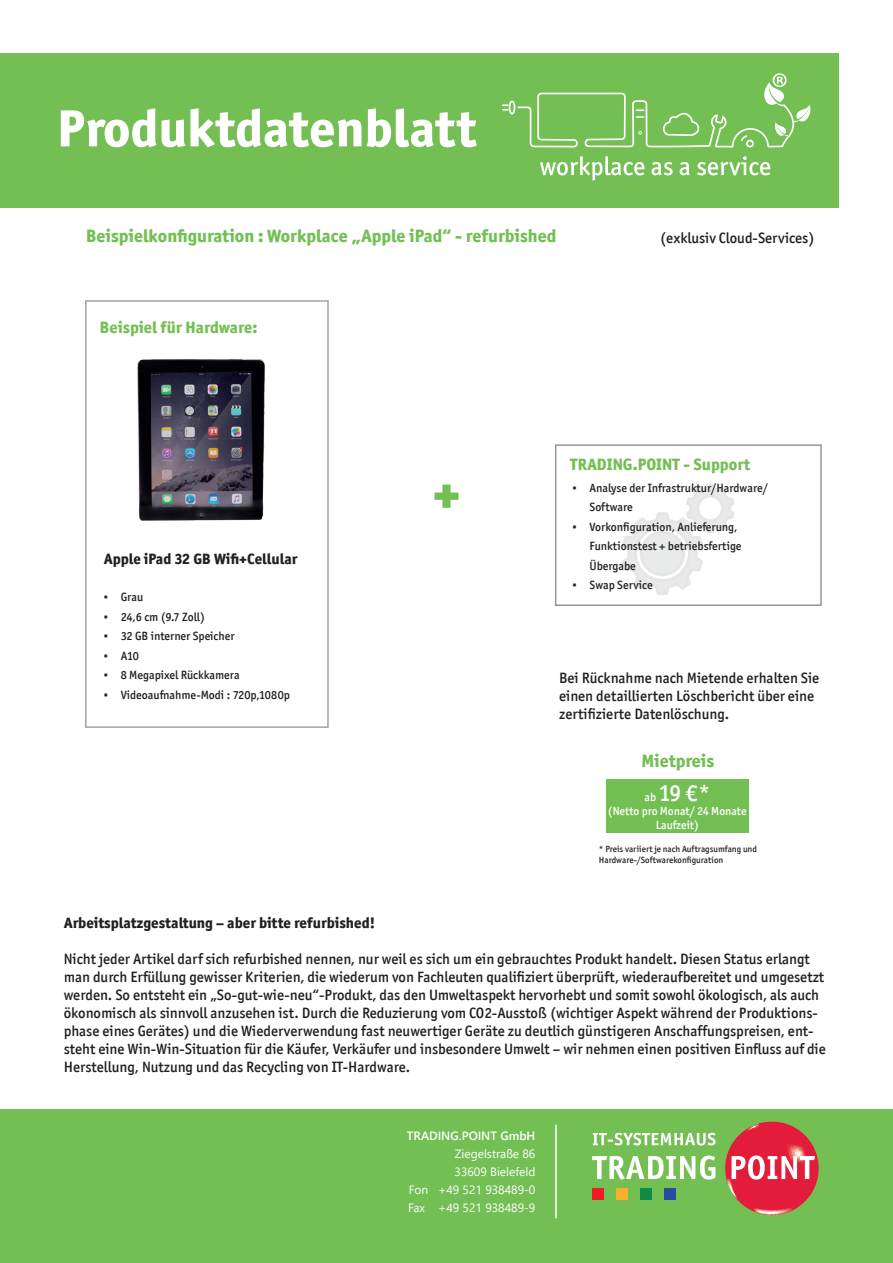
<style>
.page{position:relative;width:893px;height:1263px;background:#fff}
.page>*{position:absolute;margin:0;border:0;box-sizing:border-box;transform-origin:0 0}
.t1{font:800 52.5px "Officina San ITC";color:#fff}
.t2{font:800 52.5px "Officina San ITC";color:#74bf54}
.t3{font:500 23.55px "Officina San ITC";color:#fff}
.t4{font:800 18px "Officina San ITC";color:#74bf54}
.t5{font:800 16.5px "Officina San ITC";color:#74bf54}
.t6{font:500 15px/18px "Officina San ITC";color:#231f20}
.t7{font:800 15px "Officina San ITC";color:#231f20}
.t8{font:500 12px/19.5px "Officina San ITC";color:#231f20}
.t9{font:12px/18px "Segoe UI";color:#fff;text-align:right}
.t10{font:600 12px "Segoe UI";color:#fff}
.t11{font:500 11.7px/14.1px "Officina San ITC";color:#fff;text-align:center}
.t12{font:500 9px/10.8px "Officina San ITC";color:#231f20}
.s1{font-family:"Book Antiqua";font-weight:400}
.s2{font-size:11.7px}
</style>
<div class="page">
<div style="left:0;top:1110px;width:893px;height:153px;background:#74bf54"></div>
<hr style="left:555px;top:1125px;width:2px;height:93px;background:#fff">
<div style="left:0;top:53px;width:839px;height:154px;background:#74bf54"></div>
<svg style="left:540px;top:156px;width:105px;height:25px"></svg>
<svg style="left:651px;top:162px;width:22px;height:13px"></svg>
<svg style="left:680px;top:162px;width:10px;height:13px"></svg>
<svg style="left:697px;top:156px;width:73px;height:19px"></svg>
<svg style="left:502px;top:73px;width:309px;height:74px"></svg>
<svg style="left:592px;top:1155px;width:123px;height:24px"></svg>
<svg style="left:725px;top:1121px;width:94px;height:94px"></svg>
<svg style="left:593px;top:1133px;width:123px;height:12px"></svg>
<div style="left:593px;top:1188px;width:11px;height:11px;background:#ee1d23"></div>
<div style="left:617px;top:1188px;width:11px;height:11px;background:#fbaf2e"></div>
<div style="left:641px;top:1188px;width:11px;height:11px;background:#118a47"></div>
<div style="left:665px;top:1188px;width:11px;height:11px;background:#274ca0"></div>
<div style="left:85px;top:300px;width:244px;height:428px;border:2px solid #a1a3a6"></div>
<svg style="left:622px;top:484px;width:112px;height:111px"></svg>
<div style="left:555px;top:444px;width:267px;height:162px;border:2px solid #939598"></div>
<div style="left:606px;top:779px;width:143px;height:54px;background:#74bf54"></div>
<img style="left:137px;top:359px;width:128px;height:162px">
<h1 class="t1" style="left:57px;top:95px;width:420px">Produktdatenblatt</h1>
<p class="t4" style="left:86px;top:224px;width:472px">Beispielkonfiguration : Workplace „Apple iPad“ - refurbished</p>
<p class="t5" style="left:100px;top:317px;width:159px">Beispiel für Hardware:</p>
<p class="t6" style="left:660px;top:229px;width:156px">(exklusiv Cloud-Services)</p>
<p class="t5" style="left:570px;top:454px;width:182px">TRADING.POINT - Support</p>
<p class="t7" style="left:104px;top:549px;width:195px">Apple iPad 32 GB Wifi+Cellular</p>
<p class="t8" style="left:104px;top:587px;width:41px"><span class="s1">▪</span> Grau</p>
<p class="t8" style="left:104px;top:607px;width:103px"><span class="s1">▪</span> 24,6 cm (9.7 Zoll)</p>
<p class="t8" style="left:104px;top:626px;width:132px"><span class="s1">▪</span> 32 GB interner Speicher</p>
<p class="t8" style="left:104px;top:646px;width:37px"><span class="s1">▪</span> A10</p>
<p class="t8" style="left:104px;top:665px;width:137px"><span class="s1">▪</span> 8 Megapixel Rückkamera</p>
<p class="t8" style="left:104px;top:685px;width:188px"><span class="s1">▪</span> Videoaufnahme-Modi : 720p,1080p</p>
<h1 class="t2" style="left:433px;top:460px;width:29px">+</h1>
<p class="t8" style="left:590px;top:478px;width:180px;text-indent:-17px"><span class="s1">▪</span> Analyse der Infrastruktur/Hardware/<br>Software</p>
<p class="t8" style="left:590px;top:517px;width:154px;text-indent:-17px"><span class="s1">▪</span> Vorkonfiguration, Anlieferung,<br>Funktionstest + betriebsfertige<br>Übergabe</p>
<p class="t8" style="left:573px;top:576px;width:82px"><span class="s1">▪</span> Swap Service</p>
<p class="t6" style="left:559px;top:668px;width:262px">Bei Rücknahme nach Mietende erhalten Sie einen detaillierten Löschbericht über eine zertifizierte Datenlöschung.</p>
<p class="t4" style="left:641px;top:749px;width:74px">Mietpreis</p>
<h2 class="t3" style="left:644px;top:779px;width:67px"><span class="s2">ab</span> 19 €*</h2>
<p class="t11" style="left:608px;top:804px;width:140px">(Netto pro Monat/ 24 Monate<br>Laufzeit)</p>
<p class="t12" style="left:599px;top:844px;width:160px">* Preis variiert je nach Auftragsumfang und<br>Hardware-/Softwarekonfiguration</p>
<p class="t7" style="left:64px;top:914px;width:313px">Arbeitsplatzgestaltung – aber bitte refurbished!</p>
<p class="t6" style="left:64px;top:950px;width:763px">Nicht jeder Artikel darf sich refurbished nennen, nur weil es sich um ein gebrauchtes Produkt handelt. Diesen Status erlangt man durch Erfüllung gewisser Kriterien, die wiederum von Fachleuten qualifiziert überprüft, wiederaufbereitet und umgesetzt werden. So entsteht ein „So-gut-wie-neu“-Produkt, das den Umweltaspekt hervorhebt und somit sowohl ökologisch, als auch ökonomisch als sinnvoll anzusehen ist. Durch die Reduzierung vom CO2-Ausstoß (wichtiger Aspekt während der Produktions&shy;phase eines Gerätes) und die Wiederverwendung fast neuwertiger Geräte zu deutlich günstigeren Anschaffungspreisen, ent&shy;steht eine Win-Win-Situation für die Käufer, Verkäufer und insbesondere Umwelt – wir nehmen einen positiven Einfluss auf die Herstellung, Nutzung und das Recycling von IT-Hardware.</p>
<p class="t10" style="left:407px;top:1124px;width:130px">TRADING.POINT GmbH</p>
<p class="t9" style="left:408px;top:1144px;width:129px">Ziegelstraße 86<br>33609 Bielefeld<br>Fon +49 521 938489-0<br>Fax +49 521 938489-9</p>
</div>
